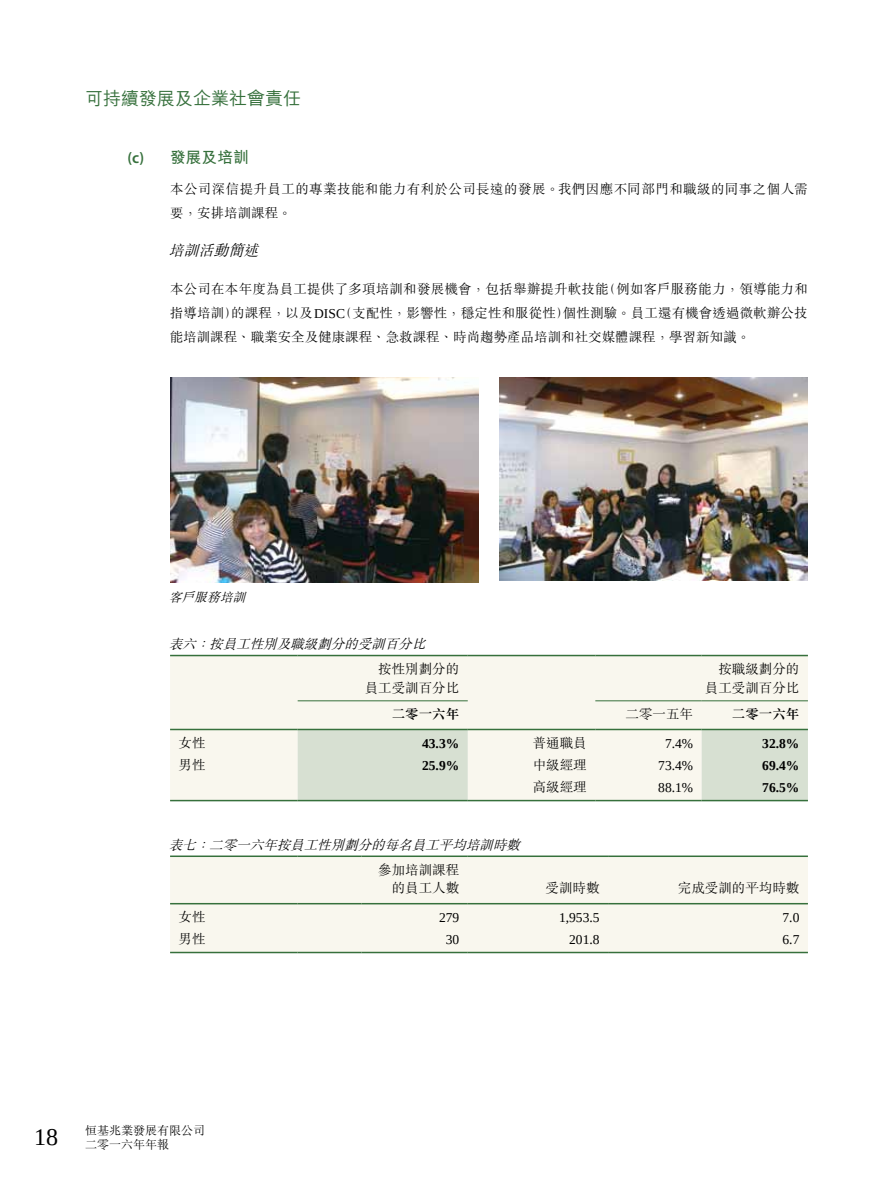
<style>
.page{position:relative;width:893px;height:1191px;background:#fff}
.page>*{position:absolute;margin:0;border:0;box-sizing:border-box;transform-origin:0 0}
.t1{font:500 18px "M Hei HK";color:#36703c}
.t2{font:700 15.75px "M Hei HK";color:#36703c}
.t3{font:italic 300 15px "M Sung HK";color:#000}
.t4{font:300 13.5px/18.8px "M Sung HK";color:#000;text-align:right}
.t5{font:300 13.5px/24px "M Sung HK";letter-spacing:.03em;color:#000}
.t6{font:italic 300 13.5px "M Sung HK";color:#000}
.t7{font:13.5px "Liberation Serif";color:#000}
.t8{font:700 13.5px "Liberation Serif";color:#000}
.t9{font:700 13.5px "M Sung HK";color:#000}
.t10{font:italic 300 12.75px "M Sung HK";color:#000}
.t11{font:300 12px/14.2px "M Sung HK";color:#000}
.s1{font-family:"Myriad Pro";font-weight:600}
.s2{font-family:"Liberation Serif";font-weight:400}
.s3{font-family:"Liberation Serif";font-weight:400;font-size:24px}
</style>
<div class="page">
<img style="left:170px;top:377px;width:308px;height:206px">
<img style="left:500px;top:377px;width:308px;height:204px">
<div style="left:170px;top:656px;width:638px;height:144px;background:#f9f7ee"></div>
<svg style="left:298px;top:730px;width:510px;height:70px;background:#e5e9dd"></svg>
<hr style="left:170px;top:800px;width:128px;height:1px;background:#36703c">
<hr style="left:298px;top:800px;width:170px;height:1px;background:#36703c">
<hr style="left:468px;top:800px;width:127px;height:1px;background:#36703c">
<hr style="left:595px;top:800px;width:107px;height:1px;background:#36703c">
<hr style="left:702px;top:800px;width:106px;height:1px;background:#36703c">
<hr style="left:170px;top:728px;width:128px;height:2px;background:#36703c">
<hr style="left:298px;top:728px;width:170px;height:2px;background:#36703c">
<hr style="left:468px;top:728px;width:127px;height:2px;background:#36703c">
<hr style="left:595px;top:728px;width:107px;height:2px;background:#36703c">
<hr style="left:702px;top:728px;width:106px;height:2px;background:#36703c">
<hr style="left:170px;top:655px;width:128px;height:1px;background:#36703c">
<hr style="left:298px;top:655px;width:170px;height:1px;background:#36703c">
<hr style="left:468px;top:655px;width:127px;height:1px;background:#36703c">
<hr style="left:595px;top:655px;width:107px;height:1px;background:#36703c">
<hr style="left:702px;top:655px;width:106px;height:1px;background:#36703c">
<hr style="left:298px;top:700px;width:170px;height:1px;background:#36703c">
<hr style="left:595px;top:700px;width:107px;height:1px;background:#36703c">
<hr style="left:702px;top:700px;width:106px;height:1px;background:#36703c">
<div style="left:170px;top:857px;width:638px;height:94px;background:#f9f7ee"></div>
<hr style="left:170px;top:951px;width:128px;height:2px;background:#36703c">
<hr style="left:298px;top:951px;width:63px;height:2px;background:#36703c">
<hr style="left:361px;top:951px;width:107px;height:2px;background:#36703c">
<hr style="left:468px;top:951px;width:140px;height:2px;background:#36703c">
<hr style="left:608px;top:951px;width:200px;height:2px;background:#36703c">
<hr style="left:170px;top:903px;width:128px;height:1px;background:#36703c">
<hr style="left:298px;top:903px;width:63px;height:1px;background:#36703c">
<hr style="left:361px;top:903px;width:107px;height:1px;background:#36703c">
<hr style="left:468px;top:903px;width:140px;height:1px;background:#36703c">
<hr style="left:608px;top:903px;width:200px;height:1px;background:#36703c">
<hr style="left:170px;top:855px;width:128px;height:2px;background:#36703c">
<hr style="left:298px;top:855px;width:63px;height:2px;background:#36703c">
<hr style="left:361px;top:855px;width:107px;height:2px;background:#36703c">
<hr style="left:468px;top:855px;width:140px;height:2px;background:#36703c">
<hr style="left:608px;top:855px;width:200px;height:2px;background:#36703c">
<h1 class="t1" style="left:85px;top:85px;width:217px">可持續發展及企業社會責任</h1>
<p class="t2" style="left:128px;top:146px;width:123px"><span class="s1">(c)</span> 發展及培訓</p>
<p class="t5" style="left:170px;top:176px;width:639px">本公司深信提升員工的專業技能和能力有利於公司長遠的發展。我們因應不同部門和職級的同事之個人需要，安排培訓課程。</p>
<p class="t3" style="left:169px;top:240px;width:97px">培訓活動簡述</p>
<p class="t4" style="left:170px;top:277px;width:640px;line-height:24px;text-align:justify">本公司在本年度為員工提供了多項培訓和發展機會，包括舉辦提升軟技能（例如客戶服務能力，領導能力和指導培訓）的課程，以及<span class="s2">DISC</span>（支配性，影響性，穩定性和服從性）個性測驗。員工還有機會透過微軟辦公技能培訓課程、職業安全及健康課程、急救課程、時尚趨勢產品培訓和社交媒體課程，學習新知識。</p>
<p class="t10" style="left:169px;top:588px;width:82px">客戶服務培訓</p>
<p class="t6" style="left:169px;top:634px;width:263px">表六：按員工性別及職級劃分的受訓百分比</p>
<p class="t4" style="left:365px;top:659px;width:96px">按性別劃分的員工受訓百分比</p>
<p class="t4" style="left:705px;top:659px;width:96px">按職級劃分的員工受訓百分比</p>
<p class="t9" style="left:392px;top:705px;width:69px">二零一六年</p>
<p class="t4" style="left:626px;top:704px;width:69px">二零一五年</p>
<p class="t9" style="left:732px;top:705px;width:69px">二零一六年</p>
<p class="t4" style="left:179px;top:733px;width:28px">女性</p>
<p class="t8" style="left:422px;top:734px;width:39px">43.3%</p>
<p class="t4" style="left:533px;top:733px;width:55px">普通職員</p>
<p class="t7" style="left:665px;top:734px;width:30px">7.4%</p>
<p class="t8" style="left:762px;top:734px;width:39px">32.8%</p>
<p class="t4" style="left:179px;top:755px;width:28px">男性</p>
<p class="t8" style="left:422px;top:756px;width:39px">25.9%</p>
<p class="t4" style="left:533px;top:755px;width:55px">中級經理</p>
<p class="t7" style="left:658px;top:757px;width:36px">73.4%</p>
<p class="t8" style="left:762px;top:756px;width:39px">69.4%</p>
<p class="t4" style="left:533px;top:777px;width:55px">高級經理</p>
<p class="t7" style="left:658px;top:779px;width:36px">88.1%</p>
<p class="t8" style="left:762px;top:779px;width:39px">76.5%</p>
<p class="t6" style="left:169px;top:835px;width:357px">表七：二零一六年按員工性別劃分的每名員工平均培訓時數</p>
<p class="t4" style="left:378px;top:859px;width:82px">參加培訓課程的員工人數</p>
<p class="t4" style="left:546px;top:878px;width:55px">受訓時數</p>
<p class="t4" style="left:678px;top:878px;width:123px">完成受訓的平均時數</p>
<p class="t4" style="left:179px;top:907px;width:28px">女性</p>
<p class="t7" style="left:439px;top:909px;width:22px">279</p>
<p class="t7" style="left:559px;top:909px;width:42px">1,953.5</p>
<p class="t7" style="left:782px;top:909px;width:18px">7.0</p>
<p class="t4" style="left:179px;top:929px;width:28px">男性</p>
<p class="t7" style="left:446px;top:931px;width:15px">30</p>
<p class="t7" style="left:569px;top:931px;width:32px">201.8</p>
<p class="t7" style="left:782px;top:931px;width:18px">6.7</p>
<p class="t11" style="left:85px;top:1123px;width:121px;text-indent:-51px"><span class="s3">18</span> 恒基兆業發展有限公司二零一六年年報</p>
</div>
